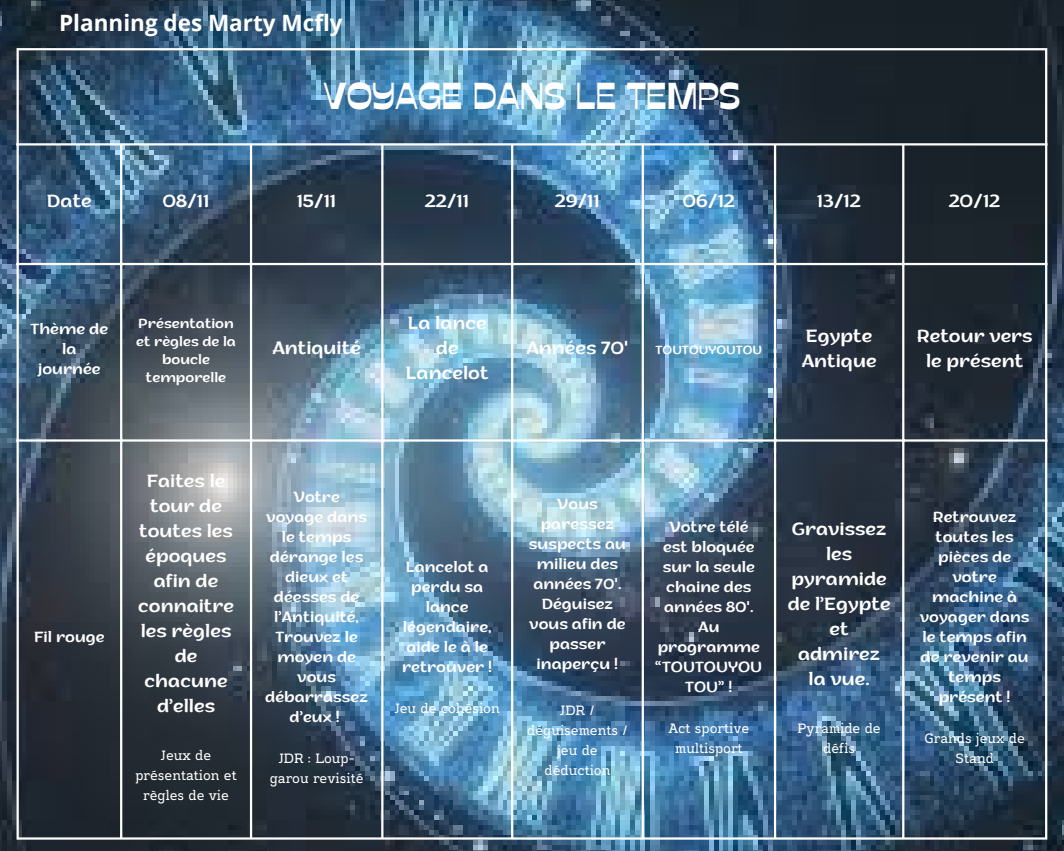
<style>
.page{position:relative;width:1064px;height:851px;background:#fff}
.page>*{position:absolute;margin:0;border:0;box-sizing:border-box;transform-origin:0 0}
.t1{font:37.5px "Stadio Now Display";color:#fff}
.t2{font:700 22.5px "Open Sans";color:#fff}
.t3{font:18px/25px "ZT Arturo";color:#fff;text-align:center}
.t4{font:15px/20px "ZT Arturo";color:#fff;text-align:center}
.t5{font:15px/20px "Monradok";color:#fff;text-align:center}
.t6{font:13.5px/18px "ZT Arturo";color:#fff;text-align:center}
.t7{font:12px "ZT Arturo";color:#fff}
</style>
<div class="page">
<img style="left:0;top:0;width:1063px;height:850px">
<hr style="left:17px;top:50px;width:2px;height:787px;background:#fff">
<hr style="left:120px;top:145px;width:2px;height:692px;background:#fff">
<hr style="left:250px;top:145px;width:2px;height:692px;background:#fff">
<hr style="left:381px;top:145px;width:2px;height:692px;background:#fff">
<hr style="left:511px;top:145px;width:2px;height:692px;background:#fff">
<hr style="left:641px;top:145px;width:2px;height:692px;background:#fff">
<hr style="left:773px;top:145px;width:3px;height:692px;background:#fff">
<hr style="left:901px;top:145px;width:3px;height:692px;background:#fff">
<hr style="left:1044px;top:50px;width:2px;height:787px;background:#fff">
<hr style="left:17px;top:48px;width:1029px;height:2px;background:#fff">
<hr style="left:17px;top:143px;width:1029px;height:2px;background:#fff">
<hr style="left:17px;top:263px;width:1029px;height:2px;background:#fff">
<hr style="left:17px;top:439px;width:1029px;height:2px;background:#fff">
<hr style="left:17px;top:837px;width:1029px;height:2px;background:#fff">
<p class="t2" style="left:59px;top:7px;width:285px">Planning des Marty Mcfly</p>
<p class="t1" style="left:323px;top:73px;width:418px">VOYAGE DANS LE TEMPS</p>
<p class="t3" style="left:47px;top:190px;width:46px">Date</p>
<p class="t3" style="left:163px;top:190px;width:48px">08/11</p>
<p class="t3" style="left:297px;top:190px;width:41px">15/11</p>
<p class="t3" style="left:425px;top:190px;width:45px">22/11</p>
<p class="t3" style="left:555px;top:190px;width:46px">29/11</p>
<p class="t3" style="left:682px;top:190px;width:54px">06/12</p>
<p class="t3" style="left:817px;top:190px;width:45px">13/12</p>
<p class="t3" style="left:948px;top:190px;width:53px">20/12</p>
<p class="t4" style="left:31px;top:321px;width:79px">Thème de la journée</p>
<p class="t6" style="left:136px;top:316px;width:101px">Présentation et règles de la boucle temporelle</p>
<p class="t3" style="left:272px;top:338px;width:90px">Antiquité</p>
<p class="t3" style="left:406px;top:313px;width:84px">La lance de<br>Lancelot</p>
<p class="t3" style="left:526px;top:338px;width:103px">Années 70'</p>
<p class="t7" style="left:655px;top:345px;width:108px">TOUTOUYOUTOU</p>
<p class="t3" style="left:801px;top:326px;width:76px;text-align:left">Egypte<br>Antique</p>
<p class="t3" style="left:916px;top:326px;width:117px">Retour vers le présent</p>
<p class="t4" style="left:34px;top:628px;width:72px">Fil rouge</p>
<p class="t3" style="left:138px;top:470px;width:97px">Faites le tour de toutes les époques afin de connaitre les règles de chacune d’elles</p>
<p class="t5" style="left:135px;top:744px;width:103px">Jeux de présentation et règles de vie</p>
<p class="t4" style="left:265px;top:488px;width:104px">Votre voyage dans le temps dérange les dieux et déesses de l’Antiquité,<br>Trouvez le moyen de vous débarrassez d’eux !</p>
<p class="t5" style="left:270px;top:747px;width:95px">JDR : Loup&shy;garou revisité</p>
<p class="t4" style="left:402px;top:558px;width:92px">Lancelot a perdu sa lance légendaire, aide le à le retrouver !</p>
<p class="t5" style="left:394px;top:697px;width:106px">Jeu de cohésion</p>
<p class="t4" style="left:528px;top:495px;width:99px">Vous paressez suspects au milieu des années 70'.<br>Déguisez vous afin de passer inaperçu !</p>
<p class="t5" style="left:527px;top:699px;width:102px">JDR / déguisements / jeu de déduction</p>
<p class="t4" style="left:655px;top:518px;width:108px">Votre télé est bloquée sur la seule chaine des années 80'.<br>Au programme “TOUTOUYOU<br>TOU” !</p>
<p class="t5" style="left:668px;top:717px;width:82px">Act sportive multisport</p>
<p class="t3" style="left:787px;top:518px;width:104px">Gravissez les pyramide de l’Egypte et admirez la vue.</p>
<p class="t5" style="left:797px;top:717px;width:85px">Pyramide de défis</p>
<p class="t4" style="left:919px;top:508px;width:111px">Retrouvez toutes les pièces de votre machine à voyager dans le temps afin de revenir au temps présent !</p>
<p class="t5" style="left:924px;top:727px;width:102px">Grands jeux de<br>Stand</p>
</div>
